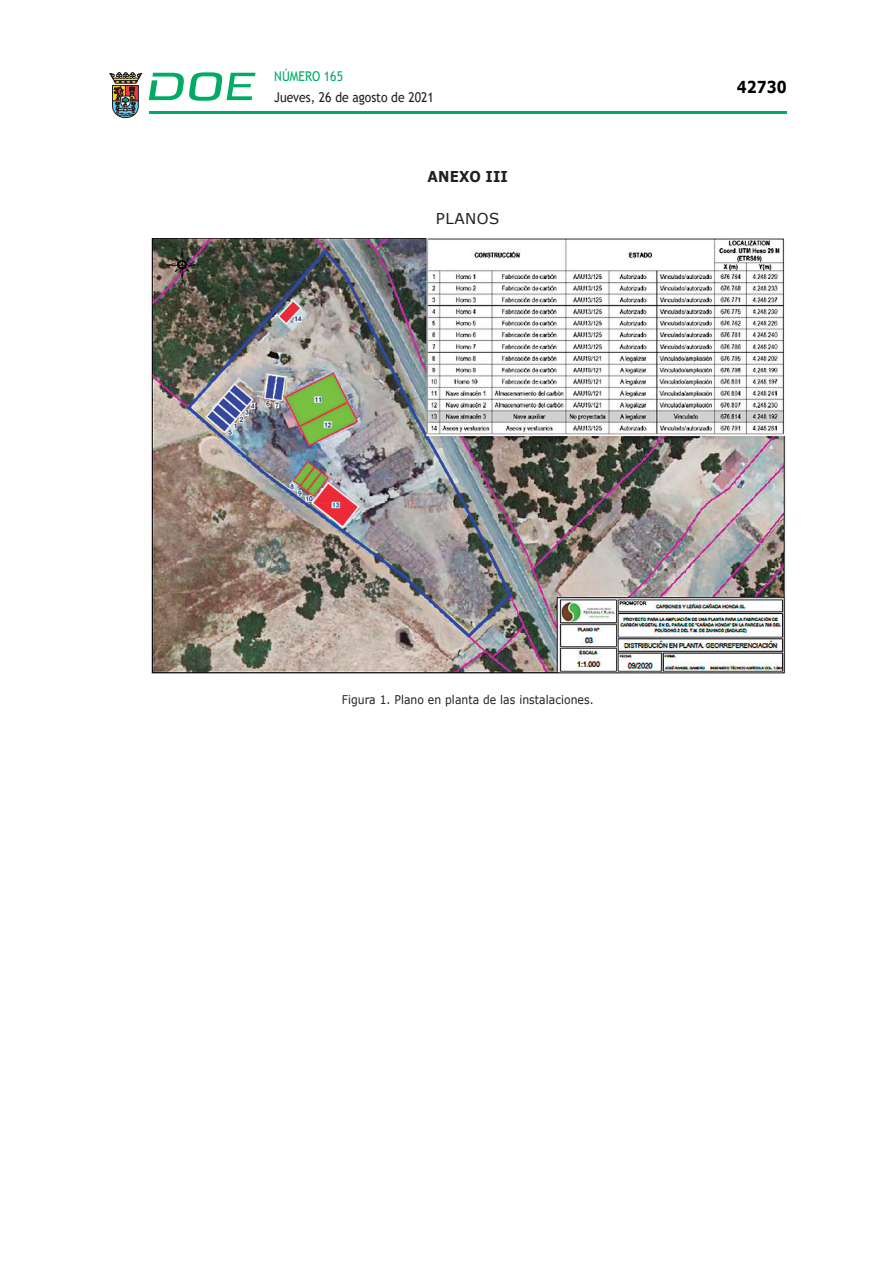
<style>
.page{position:relative;width:893px;height:1263px;background:#fff}
.page>*{position:absolute;margin:0;border:0;box-sizing:border-box;transform-origin:0 0}
.t1{font:700 16.5px "Verdana";color:#000;scale:.85 1}
.CUERPO_DE_TEXTO{font:700 15px "Verdana";letter-spacing:.005em;color:#231f20;scale:.9 1}
.ADENDA{font:15px "Verdana";letter-spacing:.035em;color:#231f20}
.t2{font:13.5px "Trebuchet MS";color:#231f20;scale:.9 1}
.t3{font:13.5px "Trebuchet MS";color:#00ab67;scale:.9 1}
.CUERPO_DE_TEXTO-2{font:12px "Verdana";letter-spacing:.005em;color:#231f20;scale:.9 1}
</style>
<div class="page">
<hr style="left:149px;top:111px;width:638px;height:3px;background:#00ab66">
<svg style="left:109px;top:72px;width:33px;height:46px"></svg>
<svg style="left:149px;top:72px;width:106px;height:29px"></svg>
<img style="left:151px;top:238px;width:635px;height:436px">
<p class="t3" style="left:274px;top:67px;width:78px">NÚMERO 165</p>
<p class="t2" style="left:274px;top:88px;width:179px">Jueves, 26 de agosto de 2021</p>
<p class="CUERPO_DE_TEXTO" style="left:428px;top:165px;width:91px">ANEXO III</p>
<p class="ADENDA" style="left:436px;top:208px;width:65px">PLANOS</p>
<h1 class="t1" style="left:737px;top:75px;width:60px">42730</h1>
<p class="CUERPO_DE_TEXTO-2" style="left:342px;top:691px;width:281px">Figura 1. Plano en planta de las instalaciones.</p>
</div>
